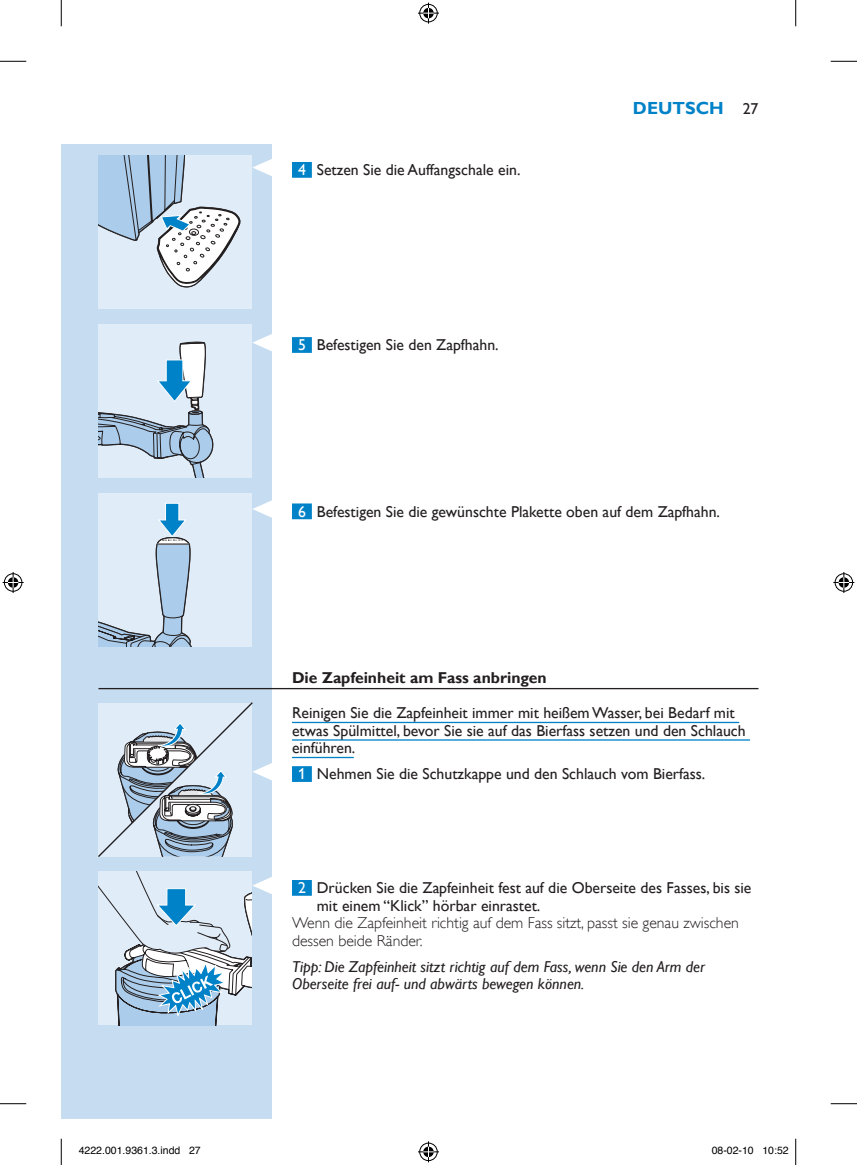
<style>
.page{position:relative;width:857px;height:1165px;background:#fff}
.page>*{position:absolute;margin:0;border:0;box-sizing:border-box;transform-origin:0 0}
.t1{font:700 17.5px "Gill Sans Alt One WGL";color:#0082c8}
.t2{font:15.75px/17.5px "Gill Sans Alt One WGL";color:#231f20}
.t3{font:italic 15.75px/17.5px "Gill Sans Alt One WGL";color:#231f20}
.t4{font:15.75px/17.5px "Gill Sans Alt One WGL Light";color:#231f20}
.t5{font:700 15.75px "Gill Sans Alt One WGL";color:#231f20}
.t6{font:10.5px "Helvetica";color:#000}
.s1{color:#fff}
</style>
<div class="page">
<div style="left:61px;top:144px;width:211px;height:974px;background:#c5dcf1"></div>
<div style="left:292px;top:162px;width:20px;height:16px;background:#0082c8"></div>
<div style="left:292px;top:337px;width:20px;height:16px;background:#0082c8"></div>
<div style="left:292px;top:503px;width:20px;height:16px;background:#0082c8"></div>
<hr style="left:98px;top:688px;width:660px;height:1px;background:#231f20">
<hr style="left:292px;top:721px;width:447px;height:2px;background:#0082c8">
<hr style="left:292px;top:739px;width:458px;height:1px;background:#0082c8">
<hr style="left:292px;top:756px;width:62px;height:2px;background:#0082c8">
<div style="left:292px;top:766px;width:20px;height:15px;background:#0082c8"></div>
<div style="left:292px;top:879px;width:20px;height:16px;background:#0082c8"></div>
<svg style="left:252px;top:159px;width:20px;height:17px"></svg>
<div style="left:98px;top:156px;width:154px;height:153px;background:#e0ecf7"></div>
<svg style="left:98px;top:156px;width:143px;height:132px"></svg>
<svg style="left:252px;top:334px;width:20px;height:17px"></svg>
<div style="left:98px;top:324px;width:154px;height:154px;background:#e0ecf7"></div>
<svg style="left:98px;top:341px;width:116px;height:137px"></svg>
<svg style="left:253px;top:500px;width:19px;height:18px"></svg>
<div style="left:98px;top:493px;width:154px;height:153px;background:#e0ecf7"></div>
<svg style="left:98px;top:503px;width:94px;height:143px"></svg>
<svg style="left:98px;top:702px;width:174px;height:154px;background:#c0ceda"></svg>
<svg style="left:98px;top:871px;width:174px;height:153px;background:#bfd4e4"></svg>
<svg style="left:0;top:61px;width:26px;height:1px"></svg>
<svg style="left:830px;top:61px;width:27px;height:1px"></svg>
<svg style="left:0;top:1103px;width:26px;height:1px"></svg>
<svg style="left:830px;top:1103px;width:27px;height:1px"></svg>
<svg style="left:61px;top:0;width:1px;height:26px"></svg>
<svg style="left:61px;top:1138px;width:1px;height:26px"></svg>
<svg style="left:795px;top:0;width:1px;height:26px"></svg>
<svg style="left:795px;top:1138px;width:1px;height:26px"></svg>
<svg style="left:418px;top:3px;width:21px;height:21px"></svg>
<svg style="left:418px;top:1141px;width:21px;height:21px"></svg>
<svg style="left:3px;top:572px;width:21px;height:21px"></svg>
<svg style="left:833px;top:572px;width:21px;height:21px"></svg>
<p class="t2" style="left:298px;top:161px;width:224px"><span class="s1">4</span> Setzen Sie die Auffangschale ein.</p>
<p class="t2" style="left:298px;top:336px;width:202px"><span class="s1">5</span> Befestigen Sie den Zapfhahn.</p>
<p class="t1" style="left:633px;top:96px;width:88px">Deutsch</p>
<p class="t2" style="left:742px;top:100px;width:17px">27</p>
<p class="t2" style="left:298px;top:502px;width:423px"><span class="s1">6</span> Befestigen Sie die gewünschte Plakette oben auf dem Zapfhahn.</p>
<p class="t5" style="left:292px;top:666px;width:256px">Die Zapfeinheit am Fass anbringen</p>
<p class="t2" style="left:292px;top:703px;width:455px">Reinigen Sie die Zapfeinheit immer mit heißem Wasser, bei Bedarf mit etwas Spülmittel, bevor Sie sie auf das Bierfass setzen und den Schlauch einführen.</p>
<p class="t2" style="left:298px;top:765px;width:409px"><span class="s1">1</span> Nehmen Sie die Schutzkappe und den Schlauch vom Bierfass.</p>
<p class="t2" style="left:317px;top:878px;width:436px;text-indent:-19px"><span class="s1">2</span> Drücken Sie die Zapfeinheit fest auf die Oberseite des Fasses, bis sie mit einem “Klick” hörbar einrastet.</p>
<p class="t4" style="left:292px;top:914px;width:448px">Wenn die Zapfeinheit richtig auf dem Fass sitzt, passt sie genau zwischen dessen beide Ränder.</p>
<p class="t3" style="left:292px;top:957px;width:414px">Tipp: Die Zapfeinheit sitzt richtig auf dem Fass, wenn Sie den Arm der<br>Oberseite frei auf- und abwärts bewegen können.</p>
<p class="t6" style="left:79px;top:1142px;width:124px">4222.001.9361.3.indd 27</p>
<p class="t6" style="left:711px;top:1142px;width:79px">08-02-10 10:52</p>
</div>
